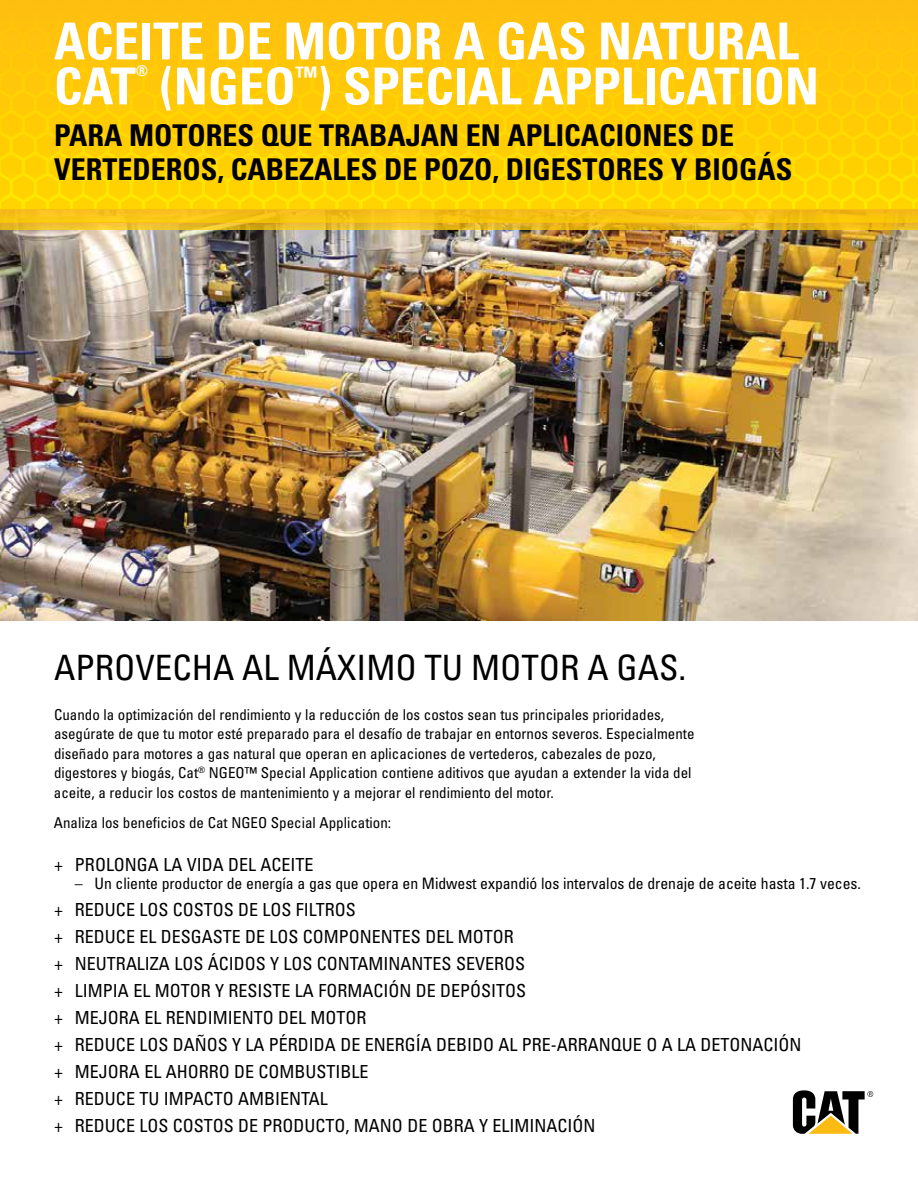
<style>
.page{position:relative;width:918px;height:1188px;background:#fff}
.page>*{position:absolute;margin:0;border:0;box-sizing:border-box;transform-origin:0 0}
.t1{font:700 condensed 51px/45px "Univers LT Std";color:#fff}
.t2{font:condensed 34.95px "Univers LT Std";color:#000}
.t3{font:700 condensed 30px/34.5px "Univers LT Std";color:#000}
.t4{font:condensed 18px/27px "Univers LT Std";color:#000}
.t5{font:condensed 15.75px "Univers LT Std";letter-spacing:-.005em;color:#000}
.t6{font:condensed 15px/19.5px "Univers LT Std";color:#000}
.t7{font:700 condensed 14.85px "Univers LT Std";color:#fff}
</style>
<div class="page">
<img style="left:0;top:230px;width:918px;height:391px">
<img style="left:0;top:0;width:918px;height:209px">
<svg style="left:0;top:209px;width:918px;height:14px;background:#f6c114"></svg>
<svg style="left:0;top:223px;width:918px;height:7px;background:#e7b924"></svg>
<svg style="left:793px;top:1090px;width:80px;height:44px"></svg>
<h1 class="t1" style="left:54px;top:19px;width:746px">ACEITE DE MOTOR A GAS NATURAL<br>CAT</h1>
<p class="t7" style="left:136px;top:62px;width:14px">®</p>
<h1 class="t1" style="left:160px;top:64px;width:661px">(NGEO<sup>™</sup>) SPECIAL APPLICATION</h1>
<h3 class="t3" style="left:54px;top:118px;width:740px">PARA MOTORES QUE TRABAJAN EN APLICACIONES DE<br>VERTEDEROS, CABEZALES DE POZO, DIGESTORES Y BIOGÁS</h3>
<h2 class="t2" style="left:54px;top:645px;width:634px">APROVECHA AL MÁXIMO TU MOTOR A GAS.</h2>
<p class="t6" style="left:54px;top:704px;width:642px">Cuando la optimización del rendimiento y la reducción de los costos sean tus principales prioridades, asegúrate de que tu motor esté preparado para el desafío de trabajar en entornos severos. Especialmente diseñado para motores a gas natural que operan en aplicaciones de vertederos, cabezales de pozo, digestores y biogás, Cat<sup>®</sup> NGEO™ Special Application contiene aditivos que ayudan a extender la vida del aceite, a reducir los costos de mantenimiento y a mejorar el rendimiento del motor.</p>
<p class="t6" style="left:54px;top:812px;width:339px">Analiza los beneficios de Cat NGEO Special Application:</p>
<p class="t4" style="left:54px;top:850px;width:261px">+ PROLONGA LA VIDA DEL ACEITE</p>
<p class="t5" style="left:75px;top:873px;width:787px">– Un cliente productor de energía a gas que opera en Midwest expandió los intervalos de drenaje de aceite hasta 1.7 veces.</p>
<p class="t4" style="left:54px;top:895px;width:749px">+ REDUCE LOS COSTOS DE LOS FILTROS<br>+ REDUCE EL DESGASTE DE LOS COMPONENTES DEL MOTOR<br>+ NEUTRALIZA LOS ÁCIDOS Y LOS CONTAMINANTES SEVEROS<br>+ LIMPIA EL MOTOR Y RESISTE LA FORMACIÓN DE DEPÓSITOS<br>+ MEJORA EL RENDIMIENTO DEL MOTOR<br>+ REDUCE LOS DAÑOS Y LA PÉRDIDA DE ENERGÍA DEBIDO AL PRE-ARRANQUE O A LA DETONACIÓN + MEJORA EL AHORRO DE COMBUSTIBLE<br>+ REDUCE TU IMPACTO AMBIENTAL<br>+ REDUCE LOS COSTOS DE PRODUCTO, MANO DE OBRA Y ELIMINACIÓN</p>
</div>
